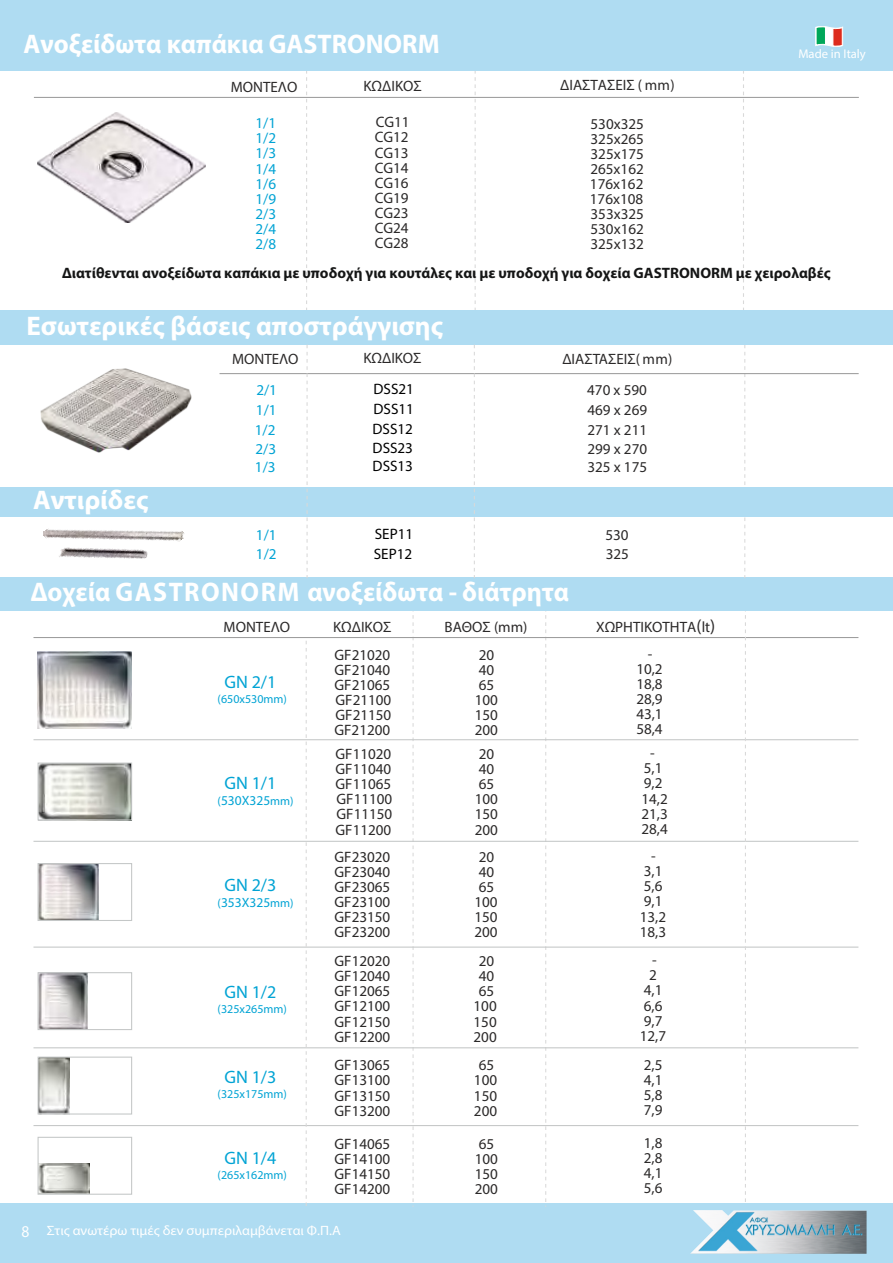
<style>
.page{position:relative;width:893px;height:1263px;background:#fff}
.page>*{position:absolute;margin:0;border:0;box-sizing:border-box;transform-origin:0 0}
.t1{font:700 27px "Myriad Pro";color:#fff;scale:.96 1}
.t2{font:700 27px "Myriad Pro";color:#fff}
.t3{font:18px "Myriad Pro";color:#00a3d4}
.t4{font:15.15px/15.1px "Myriad Pro";color:#2b2929;text-align:justify}
.t5{font:700 15.15px "Myriad Pro";color:#151616}
.t6{font:15.15px/15.1px "Myriad Pro";color:#00a3d4}
.t7{font:15.15px/19.6px "Myriad Pro";color:#000}
.t8{font:15px "Myriad Pro";color:#2b2929}
.t9{font:13.5px "Myriad Pro";color:#fff;scale:1.06 1}
.t10{font:13.5px "Myriad Pro";color:#00a3d4}
.t11{font:12.6px "Myriad Pro";color:#fff}
.t12{font:12px "Myriad Pro";color:#00a3d4}
.s1{font-size:18px}
.s2{font-size:12px}
.s3{font-size:16.5px}
</style>
<div class="page">
<svg style="left:475px;top:71px;width:1px;height:239px"></svg>
<img style="left:37px;top:112px;width:169px;height:110px">
<svg style="left:306px;top:71px;width:1px;height:239px"></svg>
<hr style="left:34px;top:97px;width:825px;height:1px;background:#9e9e9e">
<svg style="left:743px;top:71px;width:1px;height:239px"></svg>
<div style="left:0;top:0;width:893px;height:71px;background:#afdcf2"></div>
<div style="left:0;top:1203px;width:893px;height:60px;background:#afdcf2"></div>
<svg style="left:815px;top:26px;width:28px;height:21px"></svg>
<img style="left:690px;top:1210px;width:176px;height:44px">
<svg style="left:413px;top:611px;width:1px;height:596px"></svg>
<svg style="left:545px;top:611px;width:1px;height:596px"></svg>
<hr style="left:34px;top:739px;width:824px;height:1px;background:#c4c7c7">
<hr style="left:34px;top:841px;width:824px;height:1px;background:#c4c7c7">
<hr style="left:34px;top:946px;width:824px;height:2px;background:#c4c7c7">
<hr style="left:34px;top:1047px;width:824px;height:1px;background:#c4c7c7">
<hr style="left:34px;top:1125px;width:824px;height:1px;background:#c4c7c7">
<svg style="left:306px;top:641px;width:1px;height:565px"></svg>
<img style="left:37px;top:652px;width:94px;height:76px">
<img style="left:40px;top:865px;width:59px;height:54px">
<div style="left:38px;top:863px;width:94px;height:58px;border:1px solid #c4c7c7"></div>
<img style="left:40px;top:974px;width:47px;height:54px">
<div style="left:38px;top:972px;width:94px;height:58px;border:1px solid #c4c7c7"></div>
<img style="left:40px;top:1058px;width:29px;height:54px">
<div style="left:38px;top:1056px;width:94px;height:58px;border:1px solid #c4c7c7"></div>
<img style="left:40px;top:1163px;width:50px;height:30px">
<div style="left:38px;top:1137px;width:94px;height:58px;border:1px solid #c4c7c7"></div>
<img style="left:40px;top:764px;width:90px;height:54px">
<div style="left:38px;top:762px;width:94px;height:58px;border:1px solid #c4c7c7"></div>
<hr style="left:34px;top:637px;width:824px;height:1px;background:#9e9e9e">
<svg style="left:745px;top:611px;width:1px;height:591px"></svg>
<div style="left:0;top:577px;width:893px;height:34px;background:#afdcf2"></div>
<img style="left:43px;top:529px;width:142px;height:30px">
<img style="left:41px;top:369px;width:150px;height:84px">
<svg style="left:744px;top:345px;width:1px;height:233px"></svg>
<div style="left:0;top:310px;width:893px;height:35px;background:#afdcf2"></div>
<div style="left:0;top:487px;width:893px;height:30px;background:#afdcf2"></div>
<hr style="left:219px;top:373px;width:640px;height:1px;background:#9e9e9e">
<svg style="left:474px;top:345px;width:1px;height:233px"></svg>
<svg style="left:307px;top:345px;width:1px;height:233px"></svg>
<h1 class="t1" style="left:24px;top:32px;width:435px">Ανοξείδωτα καπάκια GASTRONORM</h1>
<p class="t8" style="left:231px;top:80px;width:68px">ΜΟΝΤΕΛΟ</p>
<p class="t8" style="left:363px;top:80px;width:60px">ΚΩΔΙΚΟΣ</p>
<p class="t8" style="left:560px;top:78px;width:116px">ΔΙΑΣΤΑΣΕΙΣ ( mm )</p>
<p class="t11" style="left:798px;top:48px;width:69px">Made in Italy</p>
<p class="t6" style="left:256px;top:117px;width:22px;text-align:justify">1/1<br>1/2<br>1/3<br>1/4<br>1/6<br>1/9<br>2/3<br>2/4<br>2/8</p>
<p class="t4" style="left:375px;top:116px;width:36px">CG11<br>CG12<br>CG13<br>CG14<br>CG16<br>CG19<br>CG23<br>CG24<br>CG28</p>
<p class="t4" style="left:590px;top:117px;width:56px">530x325<br>325x265<br>325x175<br>265x162<br>176x162<br>176x108<br>353x325<br>530x162<br>325x132</p>
<p class="t5" style="left:62px;top:267px;width:770px">Διατίθενται ανοξείδωτα καπάκια με υποδοχή για κουτάλες και με υποδοχή για δοχεία GASTRONORM με χειρολαβές</p>
<h1 class="t2" style="left:27px;top:314px;width:418px">Εσωτερικές βάσεις αποστράγγισης</h1>
<p class="t8" style="left:232px;top:352px;width:68px">ΜΟΝΤΕΛΟ</p>
<p class="t8" style="left:363px;top:352px;width:60px">ΚΩΔΙΚΟΣ</p>
<p class="t8" style="left:562px;top:353px;width:112px">ΔΙΑΣΤΑΣΕΙΣ( mm )</p>
<p class="t6" style="left:256px;top:383px;width:22px">2/1</p>
<p class="t7" style="left:374px;top:380px;width:42px">DSS21</p>
<p class="t4" style="left:587px;top:383px;width:61px">470 x 590</p>
<p class="t6" style="left:255px;top:401px;width:23px;line-height:19.6px">1/1<br>1/2</p>
<p class="t7" style="left:373px;top:401px;width:43px">DSS11<br>DSS12</p>
<p class="t4" style="left:587px;top:401px;width:61px;line-height:19.6px">469 x 269<br>271 x 211</p>
<p class="t6" style="left:255px;top:442px;width:22px">2/3</p>
<p class="t7" style="left:373px;top:439px;width:42px">DSS23</p>
<p class="t4" style="left:587px;top:442px;width:61px">299 x 270</p>
<h1 class="t2" style="left:33px;top:489px;width:117px">Αντιρίδες</h1>
<p class="t6" style="left:255px;top:460px;width:22px">1/3</p>
<p class="t7" style="left:373px;top:457px;width:42px">DSS13</p>
<p class="t4" style="left:587px;top:460px;width:61px">325 x 175</p>
<p class="t7" style="left:374px;top:525px;width:41px">SEP11<br>SEP12</p>
<p class="t6" style="left:256px;top:526px;width:22px;line-height:19.6px">1/1<br>1/2</p>
<p class="t4" style="left:605px;top:526px;width:25px;line-height:19.6px">530<br>325</p>
<h1 class="t1" style="left:31px;top:580px;width:562px">Δοχεία GASTRONORM ανοξείδωτα - διάτρητα</h1>
<p class="t8" style="left:224px;top:620px;width:68px">ΜΟΝΤΕΛΟ</p>
<p class="t8" style="left:333px;top:620px;width:60px">ΚΩΔΙΚΟΣ</p>
<p class="t8" style="left:445px;top:620px;width:84px">BΑΘΟΣ (mm)</p>
<p class="t8" style="left:596px;top:620px;width:121px">ΧΩΡΗΤΙΚΟΤΗΤΑ<span class="s1">(</span>lt<span class="s1">)</span></p>
<p class="t3" style="left:224px;top:674px;width:53px">GN 2/1</p>
<p class="t12" style="left:218px;top:694px;width:71px">(650x530mm)</p>
<p class="t3" style="left:224px;top:775px;width:53px">GN 1/1</p>
<p class="t10" style="left:218px;top:795px;width:78px"><span class="s2">(</span>530X325<span class="s2">mm)</span></p>
<p class="t3" style="left:224px;top:878px;width:53px">GN 2/3</p>
<p class="t10" style="left:218px;top:897px;width:78px"><span class="s2">(</span>353X325<span class="s2">mm)</span></p>
<p class="t3" style="left:224px;top:984px;width:53px">GN 1/2</p>
<p class="t12" style="left:218px;top:1003px;width:71px">(325x265mm)</p>
<p class="t3" style="left:224px;top:1069px;width:53px">GN 1/3</p>
<p class="t12" style="left:218px;top:1089px;width:71px">(325x175mm)</p>
<p class="t3" style="left:224px;top:1151px;width:53px">GN 1/4</p>
<p class="t12" style="left:218px;top:1170px;width:71px">(265x162mm)</p>
<p class="t4" style="left:335px;top:648px;width:58px">GF21020<br>GF21040<br>GF21065<br>GF21100<br>GF21150<br>GF21200</p>
<p class="t4" style="left:475px;top:648px;width:25px;text-align:left">20<br>40<br>65<br>100<br>150<br>200</p>
<p class="t4" style="left:636px;top:647px;width:28px;text-align:center">-<br>10,2<br>18,8<br>28,9<br>43,1<br>58,4</p>
<p class="t4" style="left:336px;top:748px;width:58px">GF11020<br>GF11040<br>GF11065<br>GF11100<br>GF11150<br>GF11200</p>
<p class="t4" style="left:475px;top:748px;width:25px;text-align:left">20<br>40<br>65<br>100<br>150<br>200</p>
<p class="t4" style="left:641px;top:747px;width:28px;text-align:center">-<br>5,1<br>9,2<br>14,2<br>21,3<br>28,4</p>
<p class="t4" style="left:335px;top:851px;width:57px">GF23020<br>GF23040<br>GF23065<br>GF23100<br>GF23150<br>GF23200</p>
<p class="t4" style="left:474px;top:851px;width:25px;text-align:left">20<br>40<br>65<br>100<br>150<br>200</p>
<p class="t4" style="left:640px;top:850px;width:28px;text-align:center">-<br>3,1<br>5,6<br>9,1<br>13,2<br>18,3</p>
<p class="t4" style="left:335px;top:955px;width:57px">GF12020<br>GF12040<br>GF12065<br>GF12100<br>GF12150<br>GF12200</p>
<p class="t4" style="left:473px;top:955px;width:25px;text-align:center">20<br>40<br>65<br>100<br>150<br>200</p>
<p class="t4" style="left:640px;top:954px;width:28px;text-align:center">-<br>2<br>4,1<br>6,6<br>9,7<br>12,7</p>
<p class="t4" style="left:335px;top:1059px;width:57px">GF13065<br>GF13100<br>GF13150<br>GF13200</p>
<p class="t4" style="left:474px;top:1059px;width:25px;text-align:center">65<br>100<br>150<br>200</p>
<p class="t4" style="left:644px;top:1058px;width:20px">2,5<br>4,1<br>5,8<br>7,9</p>
<p class="t4" style="left:335px;top:1137px;width:57px">GF14065<br>GF14100<br>GF14150<br>GF14200</p>
<p class="t4" style="left:475px;top:1137px;width:25px;text-align:left">65<br>100<br>150<br>200</p>
<p class="t4" style="left:644px;top:1136px;width:20px">1,8<br>2,8<br>4,1<br>5,6</p>
<p class="t9" style="left:21px;top:1225px;width:303px"><span class="s3">8</span> Στις ανωτέρω τιμές δεν συμπεριλαμβάνεται Φ.Π.Α</p>
</div>
